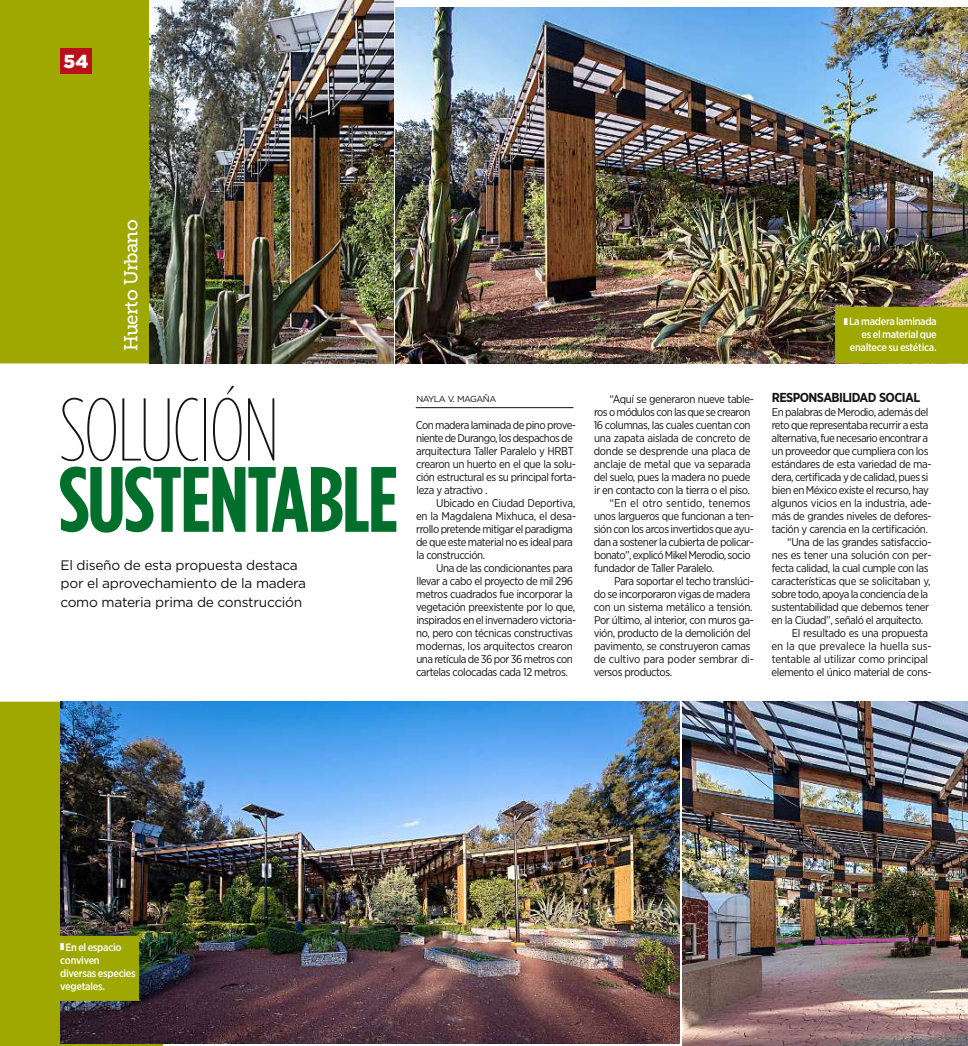
<style>
.page{position:relative;width:968px;height:1046px;background:#fff}
.page>*{position:absolute;margin:0;border:0;box-sizing:border-box;transform-origin:0 0}
.t1{font:700 92.5px "Gotham Condensed";letter-spacing:-.02em;color:#006f2c}
.t2{font:100 88.75px "Gotham Condensed";letter-spacing:-.02em;color:#141315}
.t3{font:18.75px "Museo Slab 500";letter-spacing:-.035em;color:#fff}
.t4{font:900 18.75px "Gotham";color:#fff}
.t5{font:13.75px/18.8px "Gotham";letter-spacing:-.02em;color:#141315}
.t6{font:700 13px "Gotham Narrow";letter-spacing:-.045em;color:#141315}
.t7{font:11.25px/13px "Gotham Narrow";letter-spacing:-.04em;color:#141315}
.t8{font:11.25px "Gotham Narrow";letter-spacing:-.02em;color:#141315}
.t9{font:11.25px "Gotham Narrow";letter-spacing:-.015em;color:#141315}
.t10{font:11.25px "Gotham Narrow";letter-spacing:-.01em;color:#141315}
.t11{font:11.25px "Gotham Narrow";letter-spacing:-.005em;color:#141315}
.t12{font:11.25px "Gotham Narrow";letter-spacing:.005em;color:#141315}
.t13{font:500 10.62px/13px "Gotham Narrow";letter-spacing:-.025em;color:#fff;text-align:right}
.t14{font:8.75px "Gotham";letter-spacing:-.06em;color:#141315}
</style>
<div class="page">
<svg style="left:0;top:0;width:163px;height:1045px;fill:#9ea800"></svg>
<img style="left:395px;top:8px;width:572px;height:299px">
<img style="left:682px;top:1000px;width:285px;height:45px">
<img style="left:60px;top:1000px;width:619px;height:43px">
<img style="left:149px;top:0;width:244px;height:307px">
<div style="left:60px;top:49px;width:31px;height:25px;background:#bb0f1c"></div>
<img style="left:58px;top:307px;width:909px;height:693px">
<svg style="left:844px;top:317px;width:3px;height:7px"></svg>
<svg style="left:61px;top:943px;width:3px;height:7px"></svg>
<h3 class="t4" style="left:63px;top:53px;width:26px">54</h3>
<h3 class="t3" style="left:120px;top:351px;width:133px;rotate:-90deg">Huerto Urbano</h3>
<h2 class="t2" style="left:59px;top:389px;width:222px">SOLUCIÓN</h2>
<h1 class="t1" style="left:59px;top:467px;width:341px">SUSTENTABLE</h1>
<p class="t5" style="left:60px;top:556px;width:247px">El diseño de esta propuesta destaca por el aprovechamiento de la madera como materia prima de construcción</p>
<p class="t14" style="left:416px;top:396px;width:81px">Nayla V. Magaña</p>
<p class="t7" style="left:415px;top:418px;width:162px">Con madera laminada de pino prove&shy;niente de Durango, los despachos de arquitectura Taller Paralelo y HRBT crearon un huerto en el que la solu&shy;ción estructural es su principal forta&shy;leza y atractivo .</p>
<p class="t7" style="left:416px;top:496px;width:162px;text-indent:20px">Ubicado en Ciudad Deportiva, en la Magdalena Mixhuca, el desa&shy;rrollo pretende mitigar el paradigma de que este material no es ideal para la construcción.</p>
<p class="t7" style="left:416px;top:561px;width:162px;text-indent:20px">Una de las condicionantes para llevar a cabo el proyecto de mil 296 metros cuadrados fue incorporar la vegetación preexistente por lo que, inspirados en el invernadero victoria&shy;no, pero con técnicas constructivas modernas, los arquitectos crearon una retícula de 36 por 36 metros con cartelas colocadas cada 12 metros.</p>
<p class="t7" style="left:609px;top:393px;width:146px">“Aquí se generaron nueve table-</p>
<p class="t7" style="left:594px;top:405px;width:158px">ros o módulos con las que se crearon</p>
<p class="t7" style="left:593px;top:418px;width:158px">16 columnas, las cuales cuentan con</p>
<p class="t7" style="left:594px;top:431px;width:158px">una zapata aislada de concreto de</p>
<p class="t8" style="left:593px;top:444px;width:158px">donde se desprende una placa de</p>
<p class="t9" style="left:593px;top:457px;width:158px">anclaje de metal que va separada</p>
<p class="t7" style="left:593px;top:470px;width:158px">del suelo, pues la madera no puede</p>
<p class="t7" style="left:594px;top:483px;width:157px">ir en contacto con la tierra o el piso.</p>
<p class="t12" style="left:609px;top:498px;width:143px">“En el otro sentido, tenemos</p>
<p class="t7" style="left:594px;top:509px;width:161px">unos largueros que funcionan a ten-</p>
<p class="t7" style="left:593px;top:522px;width:161px">sión con los arcos invertidos que ayu-</p>
<p class="t7" style="left:593px;top:535px;width:162px">dan a sostener la cubierta de policar-</p>
<p class="t7" style="left:594px;top:548px;width:158px">bonato”, explicó Mikel Merodio, socio</p>
<p class="t7" style="left:594px;top:561px;width:122px">fundador de Taller Paralelo.</p>
<p class="t7" style="left:614px;top:574px;width:141px">Para soportar el techo translúci-</p>
<p class="t7" style="left:593px;top:587px;width:158px">do se incorporaron vigas de madera</p>
<p class="t8" style="left:593px;top:600px;width:160px">con un sistema metálico a tensión.</p>
<p class="t7" style="left:594px;top:613px;width:161px">Por último, al interior, con muros ga-</p>
<p class="t7" style="left:593px;top:626px;width:158px">vión, producto de la demolición del</p>
<p class="t7" style="left:594px;top:639px;width:158px">pavimento, se construyeron camas</p>
<p class="t10" style="left:593px;top:652px;width:162px">de cultivo para poder sembrar di-</p>
<p class="t7" style="left:593px;top:665px;width:80px">versos productos.</p>
<p class="t13" style="left:848px;top:315px;width:89px">La madera laminada es el material que enaltece su estética.</p>
<p class="t6" style="left:771px;top:390px;width:150px">RESPONSABILIDAD SOCIAL</p>
<p class="t7" style="left:771px;top:405px;width:158px">En palabras de Merodio, además del</p>
<p class="t7" style="left:771px;top:418px;width:158px">reto que representaba recurrir a esta</p>
<p class="t7" style="left:771px;top:431px;width:158px">alternativa, fue necesario encontrar a</p>
<p class="t7" style="left:771px;top:444px;width:158px">un proveedor que cumpliera con los</p>
<p class="t7" style="left:771px;top:457px;width:161px">estándares de esta variedad de ma-</p>
<p class="t7" style="left:771px;top:470px;width:158px">dera, certificada y de calidad, pues si</p>
<p class="t7" style="left:771px;top:483px;width:158px">bien en México existe el recurso, hay</p>
<p class="t8" style="left:771px;top:496px;width:161px">algunos vicios en la industria, ade-</p>
<p class="t7" style="left:771px;top:509px;width:161px">más de grandes niveles de defores-</p>
<p class="t7" style="left:771px;top:522px;width:158px">tación y carencia en la certificación.</p>
<p class="t7" style="left:787px;top:536px;width:146px">“Una de las grandes satisfaccio-</p>
<p class="t8" style="left:771px;top:548px;width:161px">nes es tener una solución con per-</p>
<p class="t7" style="left:771px;top:561px;width:158px">fecta calidad, la cual cumple con las</p>
<p class="t7" style="left:771px;top:574px;width:160px">características que se solicitaban y,</p>
<p class="t7" style="left:771px;top:587px;width:158px">sobre todo, apoya la conciencia de la</p>
<p class="t7" style="left:771px;top:600px;width:159px">sustentabilidad que debemos tener</p>
<p class="t7" style="left:771px;top:613px;width:153px">en la Ciudad”, señaló el arquitecto.</p>
<p class="t7" style="left:791px;top:626px;width:138px">El resultado es una propuesta</p>
<p class="t11" style="left:771px;top:639px;width:162px">en la que prevalece la huella sus-</p>
<p class="t9" style="left:771px;top:652px;width:158px">tentable al utilizar como principal</p>
<p class="t7" style="left:771px;top:665px;width:162px">elemento el único material de cons-</p>
<p class="t13" style="left:60px;top:941px;width:77px;text-align:left;text-indent:5px">En el espacio conviven diversas especies vegetales.</p>
</div>
